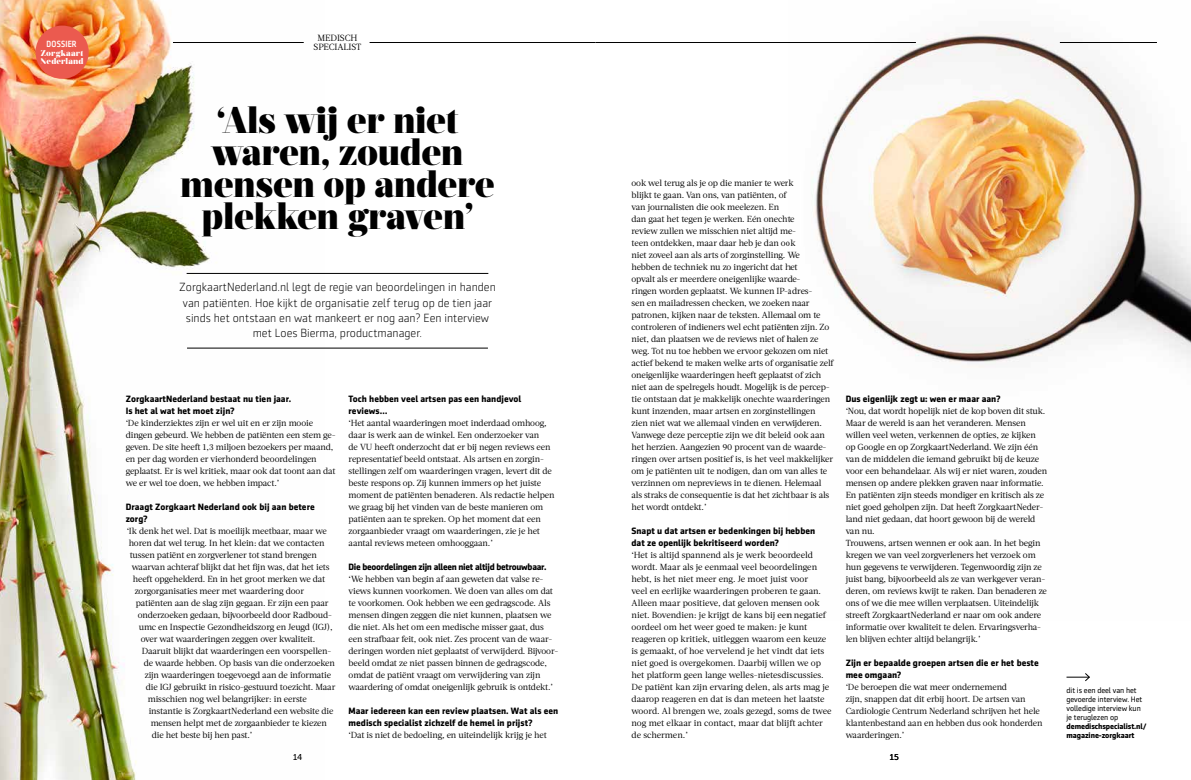
<style>
.page{position:relative;width:1191px;height:780px;background:#fff}
.page>*{position:absolute;margin:0;border:0;box-sizing:border-box;transform-origin:0 0}
.t1{font:900 37px/32px "Prumo Display";letter-spacing:-.01em;color:#000;text-align:center}
.t2{font:300 12px/15px "Sentico Sans DT";color:#000;text-align:center}
.t3{font:700 9.3px/12px "Sentico Sans DT";color:#000}
.t4{font:700 9.3px "Sentico Sans DT";letter-spacing:-.03em;color:#000}
.t5{font:500 9.1px "Sentico Sans DT Cond";letter-spacing:.02em;color:#fff}
.t6{font:9px/9px "Acta";letter-spacing:-.01em;color:#000;text-align:center}
.t7{font:8.8px/12px "Acta";letter-spacing:-.015em;color:#000}
.t8{font:8.5px "Museo Sans 500";color:#000}
.t9{font:900 8.4px/8.2px "Prumo Display";letter-spacing:.025em;color:#fff}
.t10{font:8px/9px "Sentico Sans DT";letter-spacing:-.01em;color:#000}
.t11{font:700 8px/9px "Sentico Sans DT";letter-spacing:-.01em;color:#000}
</style>
<div class="page">
<img style="left:0;top:0;width:324px;height:780px">
<hr style="left:173px;top:42px;width:131px;height:1px;background:#000">
<hr style="left:187px;top:273px;width:301px;height:1px;background:#000">
<hr style="left:187px;top:348px;width:301px;height:1px;background:#000">
<hr style="left:595px;top:42px;width:321px;height:1px;background:#000">
<svg style="left:1066px;top:673px;width:24px;height:9px"></svg>
<hr style="left:369px;top:42px;width:226px;height:1px;background:#000">
<div style="left:35px;top:26px;width:54px;height:53px;background:#eb5a4f;border-radius:50%"></div>
<img style="left:812px;top:32px;width:379px;height:336px">
<hr style="left:1059px;top:42px;width:98px;height:1px;background:#000">
<p class="t5" style="left:47px;top:38px;width:32px">DOSSIER</p>
<p class="t9" style="left:40px;top:49px;width:45px">Zorgkaart<br>Nederland</p>
<p class="t6" style="left:313px;top:34px;width:49px">MEDISCH<br>SPECIALIST</p>
<h1 class="t1" style="left:180px;top:106px;width:316px">‘Als wij er niet waren, zouden mensen op andere plekken graven’</h1>
<h2 class="t2" style="left:179px;top:280px;width:318px">ZorgkaartNederland.nl legt de regie van beoordelingen in handen van patiënten. Hoe kijkt de organisatie zelf terug op de tien jaar sinds het ontstaan en wat mankeert er nog aan? Een interview met Loes Bierma, productmanager.</h2>
<p class="t3" style="left:126px;top:393px;width:167px">ZorgkaartNederland bestaat nu tien jaar.<br>Is het al wat het moet zijn?</p>
<p class="t7" style="left:126px;top:417px;width:211px">‘De kinderziektes zijn er wel uit en er zijn mooie dingen gebeurd. We hebben de patiënten een stem ge&shy;geven. De site heeft 1,3 miljoen bezoekers per maand, en per dag worden er vierhonderd beoordelingen geplaatst. Er is wel kritiek, maar ook dat toont aan dat we er wel toe doen, we hebben impact.’</p>
<p class="t3" style="left:126px;top:501px;width:191px">Draagt Zorgkaart Nederland ook bij aan betere zorg?</p>
<p class="t7" style="left:127px;top:525px;width:201px">‘Ik denk het wel. Dat is moeilijk meetbaar, maar we</p>
<p class="t7" style="left:129px;top:537px;width:197px">horen dat wel terug. In het klein: dat we contacten</p>
<p class="t7" style="left:130px;top:549px;width:188px">tussen patiënt en zorgverlener tot stand brengen</p>
<p class="t7" style="left:132px;top:561px;width:199px">waarvan achteraf blijkt dat het fijn was, dat het iets</p>
<p class="t7" style="left:133px;top:573px;width:194px">heeft opgehelderd. En in het groot merken we dat</p>
<p class="t7" style="left:135px;top:585px;width:171px">zorgorganisaties meer met waardering door</p>
<p class="t7" style="left:136px;top:597px;width:194px">patiënten aan de slag zijn gegaan. Er zijn een paar</p>
<p class="t7" style="left:138px;top:609px;width:196px">onderzoeken gedaan, bijvoorbeeld door Radboud-</p>
<p class="t7" style="left:139px;top:621px;width:195px">umc en Inspectie Gezondheidszorg en Jeugd (IGJ),</p>
<p class="t7" style="left:141px;top:633px;width:176px">over wat waarderingen zeggen over kwaliteit.</p>
<p class="t7" style="left:142px;top:645px;width:191px">Daaruit blijkt dat waarderingen een voorspellen-</p>
<p class="t7" style="left:144px;top:657px;width:193px">de waarde hebben. Op basis van die onderzoeken</p>
<p class="t7" style="left:145px;top:669px;width:188px">zijn waarderingen toegevoegd aan de informatie</p>
<p class="t7" style="left:146px;top:681px;width:191px">die IGJ gebruikt in risico-gestuurd toezicht. Maar</p>
<p class="t7" style="left:148px;top:693px;width:160px">misschien nog wel belangrijker: in eerste</p>
<p class="t7" style="left:149px;top:705px;width:186px">instantie is ZorgkaartNederland een website die</p>
<p class="t7" style="left:151px;top:717px;width:178px">mensen helpt met de zorgaanbieder te kiezen</p>
<p class="t7" style="left:152px;top:729px;width:102px">die het beste bij hen past.’</p>
<p class="t8" style="left:293px;top:752px;width:11px">14</p>
<p class="t3" style="left:348px;top:393px;width:174px">Toch hebben veel artsen pas een handjevol reviews…</p>
<p class="t7" style="left:348px;top:417px;width:207px">‘Het aantal waarderingen moet inderdaad omhoog, daar is werk aan de winkel. Een onderzoeker van<br>de VU heeft onderzocht dat er bij negen reviews een representatief beeld ontstaat. Als artsen en zorgin&shy;stellingen zelf om waarderingen vragen, levert dit de beste respons op. Zij kunnen immers op het juiste moment de patiënten benaderen. Als redactie helpen we graag bij het vinden van de beste manieren om patiënten aan te spreken. Op het moment dat een zorgaanbieder vraagt om waarderingen, zie je het aantal reviews meteen omhooggaan.’</p>
<p class="t4" style="left:348px;top:561px;width:199px">Die beoordelingen zijn alleen niet altijd betrouwbaar.</p>
<p class="t7" style="left:348px;top:573px;width:211px">‘We hebben van begin af aan geweten dat valse re&shy;views kunnen voorkomen. We doen van alles om dat te voorkomen. Ook hebben we een gedragscode. Als mensen dingen zeggen die niet kunnen, plaatsen we die niet. Als het om een medische misser gaat, dus een strafbaar feit, ook niet. Zes procent van de waar&shy;deringen worden niet geplaatst of verwijderd. Bijvoor&shy;beeld omdat ze niet passen binnen de gedragscode, omdat de patiënt vraagt om verwijdering van zijn waardering of omdat oneigenlijk gebruik is ontdekt.’</p>
<p class="t3" style="left:348px;top:705px;width:211px">Maar iedereen kan een review plaatsen. Wat als een medisch specialist zichzelf de hemel in prijst?</p>
<p class="t7" style="left:348px;top:729px;width:200px">‘Dat is niet de bedoeling, en uiteindelijk krijg je het</p>
<p class="t7" style="left:631px;top:177px;width:204px">ook wel terug als je op die manier te werk<br>blijkt te gaan. Van ons, van patiënten, of<br>van journalisten die ook meelezen. En<br>dan gaat het tegen je werken. Eén onechte<br>review zullen we misschien niet altijd me-<br>teen ontdekken, maar daar heb je dan ook<br>niet zoveel aan als arts of zorginstelling. We<br>hebben de techniek nu zo ingericht dat het<br>opvalt als er meerdere oneigenlijke waarde-<br>ringen worden geplaatst. We kunnen IP-adres-<br>sen en mailadressen checken, we zoeken naar patronen, kijken naar de teksten. Allemaal om te controleren of indieners wel echt patiënten zijn. Zo niet, dan plaatsen we de reviews niet of halen ze weg. Tot nu toe hebben we ervoor gekozen om niet actief bekend te maken welke arts of organisatie zelf oneigenlijke waarderingen heeft geplaatst of zich niet aan de spelregels houdt. Mogelijk is de percep&shy;tie ontstaan dat je makkelijk onechte waarderingen kunt inzenden, maar artsen en zorginstellingen zien niet wat we allemaal vinden en verwijderen.<br>Vanwege deze perceptie zijn we dit beleid ook aan het herzien. Aangezien 90 procent van de waarde&shy;ringen over artsen positief is, is het veel makkelijker om je patiënten uit te nodigen, dan om van alles te verzinnen om nepreviews in te dienen. Helemaal als straks de consequentie is dat het zichtbaar is als het wordt ontdekt.’</p>
<p class="t3" style="left:631px;top:525px;width:185px">Snapt u dat artsen er bedenkingen bij hebben dat ze openlijk bekritiseerd worden?</p>
<p class="t7" style="left:631px;top:549px;width:202px">‘Het is altijd spannend als je werk beoordeeld wordt. Maar als je eenmaal veel beoordelingen hebt, is het niet meer eng. Je moet juist voor<br>veel en eerlijke waarderingen proberen te gaan.<br>Alleen maar positieve, dat geloven mensen ook niet. Bovendien: je krijgt de kans bij een negatief oordeel om het weer goed te maken: je kunt reageren op kritiek, uitleggen waarom een keuze is gemaakt, of hoe vervelend je het vindt dat iets niet goed is overgekomen. Daarbij willen we op het platform geen lange welles-nietesdiscussies.<br>De patiënt kan zijn ervaring delen, als arts mag je daarop reageren en dat is dan meteen het laatste woord. Al brengen we, zoals gezegd, soms de twee nog met elkaar in contact, maar dat blijft achter de schermen.’</p>
<p class="t3" style="left:845px;top:393px;width:156px">Dus eigenlijk zegt u: wen er maar aan?</p>
<p class="t7" style="left:845px;top:405px;width:203px">‘Nou, dat wordt hopelijk niet de kop boven dit stuk.<br>Maar de wereld is aan het veranderen. Mensen willen veel weten, verkennen de opties, ze kijken op Google en op ZorgkaartNederland. We zijn één van de middelen die iemand gebruikt bij de keuze voor een behandelaar. Als wij er niet waren, zouden mensen op andere plekken graven naar informatie.<br>En patiënten zijn steeds mondiger en kritisch als ze niet goed geholpen zijn. Dat heeft ZorgkaartNeder&shy;land niet gedaan, dat hoort gewoon bij de wereld van nu.<br>Trouwens, artsen wennen er ook aan. In het begin kregen we van veel zorgverleners het verzoek om hun gegevens te verwijderen. Tegenwoordig zijn ze juist bang, bijvoorbeeld als ze van werkgever veran&shy;deren, om reviews kwijt te raken. Dan benaderen ze ons of we die mee willen verplaatsen. Uiteindelijk streeft ZorgkaartNederland er naar om ook andere informatie over kwaliteit te delen. Ervaringsverha&shy;len blijven echter altijd belangrijk.’</p>
<p class="t3" style="left:845px;top:657px;width:195px">Zijn er bepaalde groepen artsen die er het beste mee omgaan?</p>
<p class="t7" style="left:845px;top:681px;width:198px">‘De beroepen die wat meer ondernemend<br>zijn, snappen dat dit erbij hoort. De artsen van Cardiologie Centrum Nederland schrijven het hele klantenbestand aan en hebben dus ook honderden waarderingen.’</p>
<p class="t8" style="left:890px;top:752px;width:10px">15</p>
<p class="t10" style="left:1066px;top:685px;width:77px">dit is een deel van het gevoerde interview. Het volledige interview kun je teruglezen op</p>
<p class="t11" style="left:1066px;top:721px;width:82px">demedischspecialist.nl/ magazine-zorgkaart</p>
</div>
